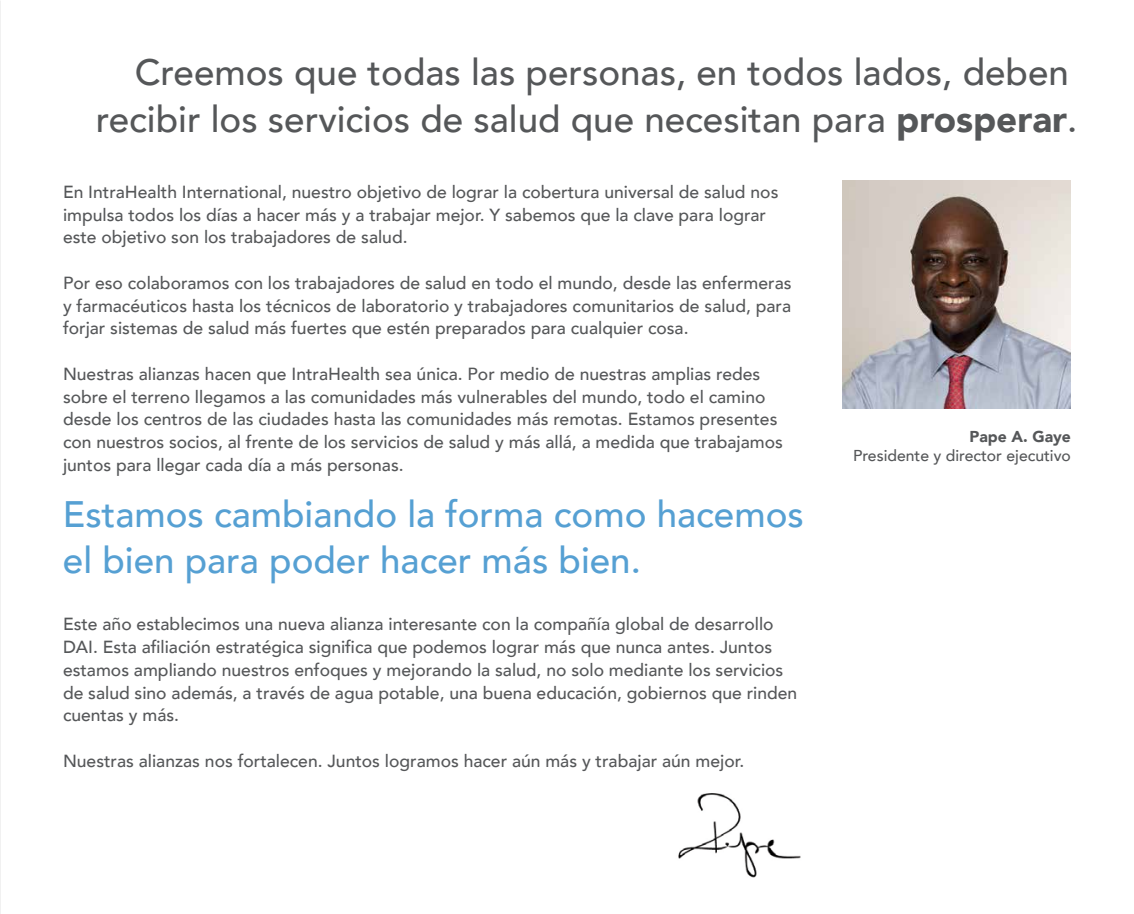
<style>
.page{position:relative;width:1134px;height:914px;background:#fff}
.page>*{position:absolute;margin:0;border:0;box-sizing:border-box;transform-origin:0 0}
.t1{font:500 36.75px/47.2px "Avenir";color:#555759;text-align:right}
.t2{font:500 36.75px/45.5px "Avenir";color:#56a0d3}
.t3{font:500 17.5px/22.8px "Avenir";color:#555759}
.t4{font:500 15.75px "Avenir";color:#555759}
.t5{font:900 15.75px "Avenir";color:#555759}
.s1{font-weight:900}
</style>
<div class="page">
<img style="left:678px;top:793px;width:123px;height:85px">
<img style="left:0;top:0;width:1px;height:914px">
<img style="left:843px;top:180px;width:228px;height:229px">
<h1 class="t1" style="left:96px;top:47px;width:983px">Creemos que todas las personas, en todos lados, deben recibir los servicios de salud que necesitan para <span class="s1">prosperar</span>.</h1>
<p class="t3" style="left:63px;top:179px;width:717px">En IntraHealth International, nuestro objetivo de lograr la cobertura universal de salud nos impulsa todos los días a hacer más y a trabajar mejor. Y sabemos que la clave para lograr este objetivo son los trabajadores de salud.</p>
<p class="t3" style="left:63px;top:270px;width:730px;text-align:justify">Por eso colaboramos con los trabajadores de salud en todo el mundo, desde las enfermeras y farmacéuticos hasta los técnicos de laboratorio y trabajadores comunitarios de salud, para forjar sistemas de salud más fuertes que estén preparados para cualquier cosa.</p>
<p class="t3" style="left:63px;top:361px;width:721px">Nuestras alianzas hacen que IntraHealth sea única. Por medio de nuestras amplias redes sobre el terreno llegamos a las comunidades más vulnerables del mundo, todo el camino desde los centros de las ciudades hasta las comunidades más remotas. Estamos presentes con nuestros socios, al frente de los servicios de salud y más allá, a medida que trabajamos juntos para llegar cada día a más personas.</p>
<h1 class="t2" style="left:63px;top:490px;width:742px">Estamos cambiando la forma como hacemos el bien para poder hacer más bien.</h1>
<p class="t3" style="left:63px;top:612px;width:736px">Este año establecimos una nueva alianza interesante con la compañía global de desarrollo DAI. Esta afiliación estratégica significa que podemos lograr más que nunca antes. Juntos estamos ampliando nuestros enfoques y mejorando la salud, no solo mediante los servicios de salud sino además, a través de agua potable, una buena educación, gobiernos que rinden cuentas y más.</p>
<p class="t3" style="left:63px;top:748px;width:683px">Nuestras alianzas nos fortalecen. Juntos logramos hacer aún más y trabajar aún mejor.</p>
<p class="t5" style="left:969px;top:423px;width:103px">Pape A. Gaye</p>
<p class="t4" style="left:853px;top:442px;width:219px">Presidente y director ejecutivo</p>
</div>
